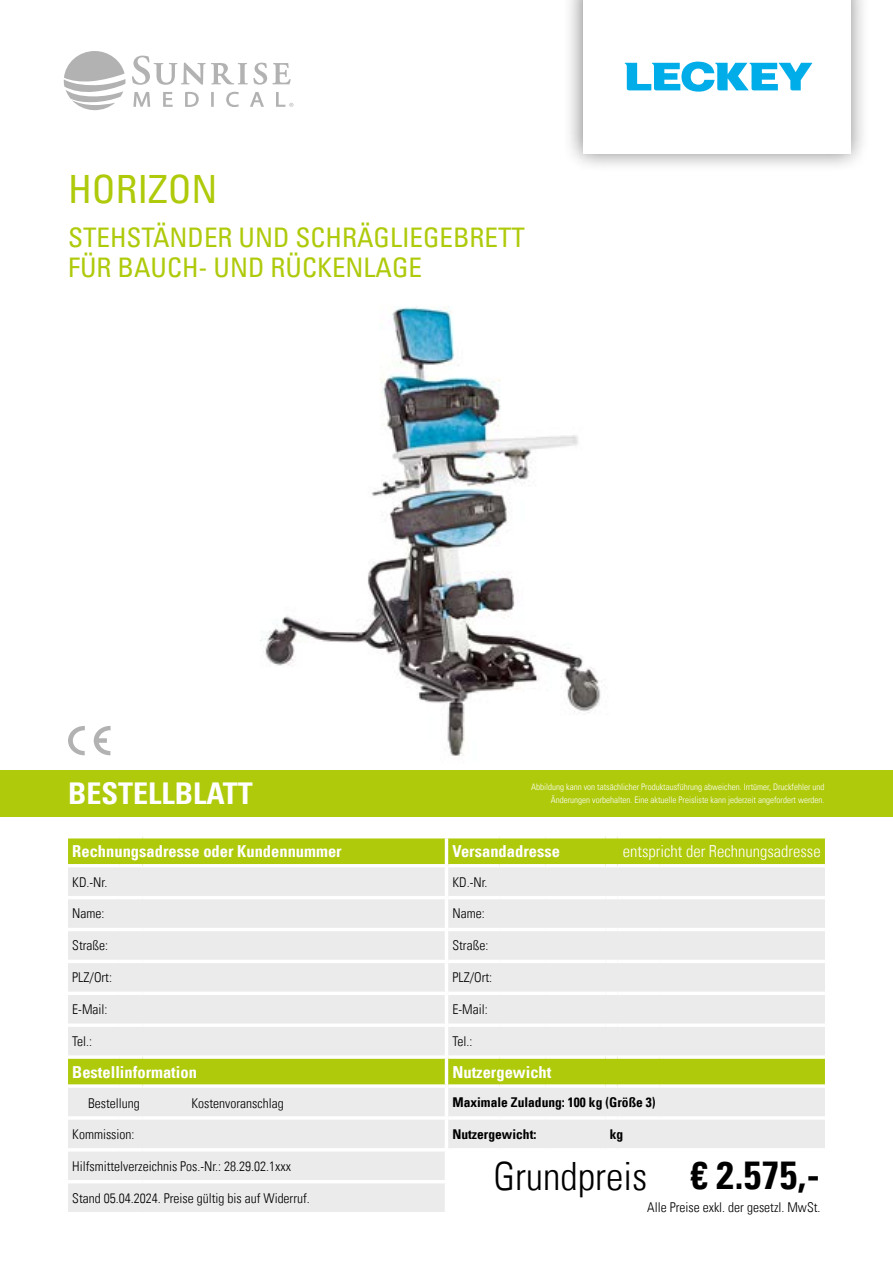
<style>
.page{position:relative;width:893px;height:1263px;background:#fff}
.page>*{position:absolute;margin:0;border:0;box-sizing:border-box;transform-origin:0 0}
.t1{font:39px "Univers Com 47 Light Cond";color:#000}
.t2{font:condensed 39px "Univers Com 57";color:#afca0b}
.t3{font:30px "Univers Com 67 Bold Cond";color:#fff}
.t4{font:condensed 27px/30px "Univers Com 57";color:#afca0b}
.t5{font:16.5px "Univers Com 67 Bold Cond";color:#fff}
.t6{font:16.5px "Univers Com 47 Light Cond";color:#fff}
.t7{font:13.5px "Univers Com 47 Light Cond";color:#000}
.t8{font:13.5px "Univers Com 67 Bold Cond";color:#000}
.t9{font:9px/13.5px "Univers Com 47 Light Cond";color:#fff;text-align:right}
.s1{font-family:"Univers Com 67 Bold Cond"}
</style>
<div class="page">
<img style="left:260px;top:306px;width:341px;height:450px">
<div style="left:0;top:770px;width:893px;height:46px;background:#afca0b"></div>
<div style="left:68px;top:838px;width:377px;height:26px;background:#afca0b"></div>
<svg style="left:68px;top:867px;width:377px;height:345px;background:#e6e8d9"></svg>
<svg style="left:68px;top:1055px;width:51px;height:4px"></svg>
<svg style="left:119px;top:1055px;width:23px;height:4px"></svg>
<svg style="left:142px;top:1055px;width:304px;height:4px"></svg>
<svg style="left:68px;top:1084px;width:51px;height:4px"></svg>
<svg style="left:119px;top:1084px;width:23px;height:4px"></svg>
<svg style="left:142px;top:1084px;width:304px;height:4px"></svg>
<hr style="left:68px;top:896px;width:51px;height:3px;background:#fff">
<hr style="left:119px;top:896px;width:23px;height:3px;background:#fff">
<hr style="left:142px;top:896px;width:306px;height:3px;background:#fff">
<hr style="left:68px;top:928px;width:51px;height:3px;background:#fff">
<hr style="left:119px;top:928px;width:23px;height:3px;background:#fff">
<hr style="left:142px;top:928px;width:306px;height:3px;background:#fff">
<hr style="left:68px;top:960px;width:51px;height:3px;background:#fff">
<hr style="left:119px;top:960px;width:23px;height:3px;background:#fff">
<hr style="left:142px;top:960px;width:306px;height:3px;background:#fff">
<svg style="left:68px;top:991px;width:51px;height:4px"></svg>
<svg style="left:119px;top:991px;width:23px;height:4px"></svg>
<svg style="left:142px;top:991px;width:303px;height:4px"></svg>
<hr style="left:68px;top:1023px;width:51px;height:4px;background:#fff">
<hr style="left:119px;top:1023px;width:23px;height:4px;background:#fff">
<hr style="left:142px;top:1023px;width:306px;height:4px;background:#fff">
<hr style="left:68px;top:1116px;width:51px;height:4px;background:#fff">
<hr style="left:119px;top:1116px;width:23px;height:4px;background:#fff">
<hr style="left:142px;top:1116px;width:306px;height:4px;background:#fff">
<hr style="left:68px;top:1148px;width:51px;height:3px;background:#fff">
<hr style="left:119px;top:1148px;width:23px;height:3px;background:#fff">
<hr style="left:142px;top:1148px;width:306px;height:3px;background:#fff">
<hr style="left:68px;top:1180px;width:51px;height:3px;background:#fff">
<hr style="left:119px;top:1180px;width:23px;height:3px;background:#fff">
<hr style="left:142px;top:1180px;width:306px;height:3px;background:#fff">
<div style="left:448px;top:838px;width:377px;height:26px;background:#afca0b"></div>
<svg style="left:448px;top:867px;width:377px;height:281px;background:#e5e7d4"></svg>
<hr style="left:499px;top:896px;width:46px;height:3px;background:#fff">
<hr style="left:545px;top:896px;width:60px;height:3px;background:#fff">
<svg style="left:605px;top:896px;width:12px;height:3px"></svg>
<hr style="left:617px;top:896px;width:42px;height:3px;background:#fff">
<hr style="left:659px;top:896px;width:166px;height:3px;background:#fff">
<hr style="left:499px;top:928px;width:46px;height:3px;background:#fff">
<hr style="left:545px;top:928px;width:60px;height:3px;background:#fff">
<svg style="left:605px;top:928px;width:12px;height:3px"></svg>
<hr style="left:617px;top:928px;width:42px;height:3px;background:#fff">
<hr style="left:659px;top:928px;width:166px;height:3px;background:#fff">
<hr style="left:499px;top:960px;width:46px;height:3px;background:#fff">
<hr style="left:545px;top:960px;width:60px;height:3px;background:#fff">
<svg style="left:605px;top:960px;width:12px;height:3px"></svg>
<hr style="left:617px;top:960px;width:42px;height:3px;background:#fff">
<hr style="left:659px;top:960px;width:166px;height:3px;background:#fff">
<svg style="left:499px;top:991px;width:46px;height:4px"></svg>
<svg style="left:545px;top:991px;width:60px;height:4px"></svg>
<svg style="left:605px;top:991px;width:12px;height:4px"></svg>
<svg style="left:617px;top:991px;width:42px;height:4px"></svg>
<svg style="left:659px;top:991px;width:166px;height:4px"></svg>
<hr style="left:499px;top:1023px;width:46px;height:4px;background:#fff">
<hr style="left:545px;top:1023px;width:60px;height:4px;background:#fff">
<hr style="left:605px;top:1023px;width:12px;height:4px;background:#fff">
<hr style="left:617px;top:1023px;width:42px;height:4px;background:#fff">
<hr style="left:659px;top:1023px;width:166px;height:4px;background:#fff">
<hr style="left:448px;top:896px;width:51px;height:3px;background:#fff">
<hr style="left:448px;top:928px;width:51px;height:3px;background:#fff">
<hr style="left:448px;top:960px;width:51px;height:3px;background:#fff">
<svg style="left:448px;top:991px;width:51px;height:4px"></svg>
<hr style="left:448px;top:1023px;width:51px;height:4px;background:#fff">
<hr style="left:448px;top:1116px;width:51px;height:4px;background:#fff">
<hr style="left:499px;top:1116px;width:46px;height:4px;background:#fff">
<hr style="left:545px;top:1116px;width:60px;height:4px;background:#fff">
<hr style="left:605px;top:1116px;width:12px;height:4px;background:#fff">
<hr style="left:617px;top:1116px;width:42px;height:4px;background:#fff">
<hr style="left:659px;top:1116px;width:166px;height:4px;background:#fff">
<svg style="left:448px;top:1055px;width:51px;height:4px"></svg>
<svg style="left:499px;top:1055px;width:46px;height:4px"></svg>
<svg style="left:545px;top:1055px;width:60px;height:4px"></svg>
<svg style="left:605px;top:1055px;width:12px;height:4px"></svg>
<svg style="left:617px;top:1055px;width:42px;height:4px"></svg>
<svg style="left:659px;top:1055px;width:166px;height:4px"></svg>
<svg style="left:448px;top:1084px;width:51px;height:4px"></svg>
<svg style="left:499px;top:1084px;width:46px;height:4px"></svg>
<svg style="left:545px;top:1084px;width:60px;height:4px"></svg>
<svg style="left:605px;top:1084px;width:12px;height:4px"></svg>
<svg style="left:617px;top:1084px;width:42px;height:4px"></svg>
<svg style="left:659px;top:1084px;width:166px;height:4px"></svg>
<svg style="left:68px;top:726px;width:17px;height:29px"></svg>
<svg style="left:94px;top:726px;width:17px;height:29px"></svg>
<svg style="left:64px;top:51px;width:61px;height:59px"></svg>
<svg style="left:132px;top:56px;width:135px;height:29px"></svg>
<svg style="left:273px;top:63px;width:18px;height:21px"></svg>
<svg style="left:133px;top:92px;width:17px;height:15px"></svg>
<svg style="left:163px;top:92px;width:10px;height:15px"></svg>
<svg style="left:185px;top:92px;width:14px;height:15px"></svg>
<svg style="left:211px;top:92px;width:3px;height:15px"></svg>
<svg style="left:226px;top:92px;width:13px;height:15px"></svg>
<svg style="left:250px;top:92px;width:14px;height:15px"></svg>
<svg style="left:276px;top:92px;width:17px;height:15px"></svg>
<div style="left:563px;top:0;width:308px;height:173px;background:#000;opacity:.5"></div>
<div style="left:583px;top:0;width:267px;height:153px;background:#fff"></div>
<svg style="left:625px;top:62px;width:187px;height:30px"></svg>
<h1 class="t2" style="left:68px;top:164px;width:151px">HORIZON</h1>
<h3 class="t4" style="left:68px;top:222px;width:459px">STEHSTÄNDER UND SCHRÄGLIEGEBRETT<br>FÜR BAUCH- UND RÜCKENLAGE</h3>
<h2 class="t3" style="left:68px;top:775px;width:186px">BESTELLBLATT</h2>
<p class="t9" style="left:531px;top:780px;width:295px">Abbildung kann von tatsächlicher Produktausführung abweichen. Irrtümer, Druckfehler und<br>Änderungen vorbehalten. Eine aktuelle Preisliste kann jederzeit angefordert werden.</p>
<p class="t5" style="left:72px;top:841px;width:271px">Rechnungsadresse oder Kundennummer</p>
<p class="t7" style="left:72px;top:874px;width:37px">KD.-Nr.</p>
<p class="t7" style="left:72px;top:905px;width:34px">Name:</p>
<p class="t7" style="left:72px;top:937px;width:37px">Straße:</p>
<p class="t7" style="left:72px;top:969px;width:41px">PLZ/Ort:</p>
<p class="t7" style="left:72px;top:1001px;width:37px">E-Mail:</p>
<p class="t7" style="left:72px;top:1033px;width:21px">Tel.:</p>
<p class="t5" style="left:72px;top:1061px;width:126px">Bestellinformation</p>
<p class="t7" style="left:88px;top:1095px;width:53px">Bestellung</p>
<p class="t7" style="left:191px;top:1095px;width:94px">Kostenvoranschlag</p>
<p class="t7" style="left:72px;top:1126px;width:64px">Kommission:</p>
<p class="t7" style="left:72px;top:1158px;width:220px">Hilfsmittelverzeichnis Pos.-Nr.: 28.29.02.1xxx</p>
<p class="t7" style="left:72px;top:1190px;width:239px">Stand 05.04.2024. Preise gültig bis auf Widerruf.</p>
<p class="t5" style="left:452px;top:841px;width:109px">Versandadresse</p>
<p class="t6" style="left:623px;top:841px;width:199px">entspricht der Rechnungsadresse</p>
<p class="t7" style="left:452px;top:874px;width:37px">KD.-Nr.</p>
<p class="t7" style="left:452px;top:905px;width:34px">Name:</p>
<p class="t7" style="left:452px;top:937px;width:37px">Straße:</p>
<p class="t7" style="left:452px;top:969px;width:41px">PLZ/Ort:</p>
<p class="t7" style="left:452px;top:1001px;width:37px">E-Mail:</p>
<p class="t7" style="left:452px;top:1033px;width:21px">Tel.:</p>
<p class="t5" style="left:452px;top:1061px;width:101px">Nutzergewicht</p>
<p class="t8" style="left:452px;top:1094px;width:205px">Maximale Zuladung: 100 kg (Größe 3)</p>
<p class="t8" style="left:452px;top:1126px;width:86px">Nutzergewicht:</p>
<p class="t8" style="left:610px;top:1126px;width:15px">kg</p>
<h1 class="t1" style="left:493px;top:1152px;width:328px">Grundpreis <span class="s1">€ 2.575,-</span></h1>
<p class="t7" style="left:647px;top:1199px;width:175px">Alle Preise exkl. der gesetzl. MwSt.</p>
</div>
